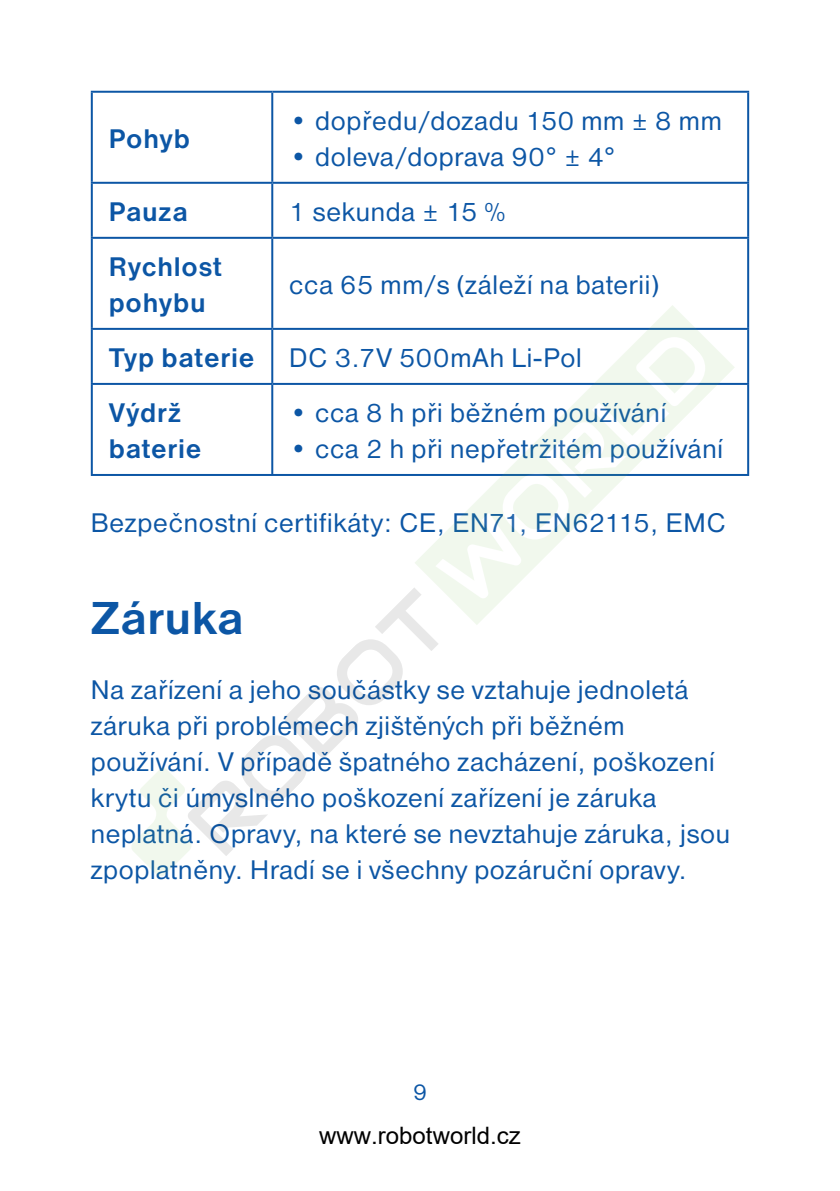
<style>
.page{position:relative;width:840px;height:1191px;background:#fff}
.page>*{position:absolute;margin:0;border:0;box-sizing:border-box;transform-origin:0 0}
.t1{font:700 48px "Nimbus San DCE";letter-spacing:.005em;color:#0c56a5}
.t2{font:28px/36px "Nimbus San DCE";letter-spacing:.025em;color:#0c56a5}
.t3{font:700 28px/36px "Nimbus San DCE";letter-spacing:.025em;color:#0c56a5}
.t4{font:24px "Arial";color:#000}
.t5{font:24px "Nimbus San DCE";color:#0c56a5}
.s1{font-weight:700}
</style>
<div class="page">
<hr style="left:91px;top:91px;width:181px;height:2px;background:#0c56a5">
<hr style="left:91px;top:93px;width:2px;height:89px;background:#0c56a5">
<hr style="left:272px;top:91px;width:476px;height:2px;background:#0c56a5">
<hr style="left:271px;top:93px;width:2px;height:89px;background:#0c56a5">
<hr style="left:746px;top:93px;width:2px;height:89px;background:#0c56a5">
<hr style="left:91px;top:182px;width:181px;height:2px;background:#0c56a5">
<hr style="left:91px;top:184px;width:2px;height:53px;background:#0c56a5">
<hr style="left:272px;top:182px;width:476px;height:2px;background:#0c56a5">
<hr style="left:271px;top:184px;width:2px;height:53px;background:#0c56a5">
<hr style="left:746px;top:184px;width:2px;height:53px;background:#0c56a5">
<hr style="left:91px;top:237px;width:181px;height:2px;background:#0c56a5">
<hr style="left:91px;top:239px;width:2px;height:89px;background:#0c56a5">
<hr style="left:272px;top:237px;width:476px;height:2px;background:#0c56a5">
<hr style="left:271px;top:239px;width:2px;height:89px;background:#0c56a5">
<hr style="left:746px;top:239px;width:2px;height:89px;background:#0c56a5">
<hr style="left:91px;top:328px;width:181px;height:2px;background:#0c56a5">
<hr style="left:91px;top:330px;width:2px;height:53px;background:#0c56a5">
<hr style="left:272px;top:328px;width:476px;height:2px;background:#0c56a5">
<hr style="left:746px;top:330px;width:2px;height:53px;background:#0c56a5">
<hr style="left:91px;top:383px;width:181px;height:2px;background:#0c56a5">
<hr style="left:91px;top:385px;width:2px;height:89px;background:#0c56a5">
<hr style="left:272px;top:383px;width:476px;height:2px;background:#0c56a5">
<hr style="left:746px;top:385px;width:2px;height:89px;background:#0c56a5">
<hr style="left:91px;top:474px;width:657px;height:2px;background:#0c56a5">
<svg style="left:651px;top:305px;width:83px;height:83px"></svg>
<svg style="left:105px;top:327px;width:609px;height:549px"></svg>
<p class="t3" style="left:109px;top:121px;width:83px">Pohyb</p>
<p class="t2" style="left:289px;top:103px;width:434px">• dopředu/dozadu 150 mm ± 8 mm</p>
<p class="t2" style="left:289px;top:139px;width:327px">• doleva/doprava 90° ± 4°</p>
<p class="t3" style="left:109px;top:194px;width:80px">Pauza</p>
<p class="t2" style="left:289px;top:194px;width:217px">1 sekunda ± 15 %</p>
<p class="t3" style="left:109px;top:249px;width:115px">Rychlost pohybu</p>
<p class="t2" style="left:289px;top:267px;width:371px">cca 65 mm/s (záleží na baterii)</p>
<p class="t2" style="left:109px;top:330px;width:474px;line-height:54.8px"><span class="s1">Typ baterie</span> DC 3.7V 500mAh Li-Pol<br><span class="s1">Výdrž</span></p>
<p class="t3" style="left:109px;top:431px;width:94px">baterie</p>
<p class="t2" style="left:289px;top:395px;width:378px">• cca 8 h při běžném používání</p>
<p class="t2" style="left:289px;top:431px;width:435px">• cca 2 h při nepřetržitém používání</p>
<p class="t2" style="left:91px;top:505px;width:636px">Bezpečnostní certifikáty: CE, EN71, EN62115, EMC</p>
<h1 class="t1" style="left:91px;top:591px;width:154px">Záruka</h1>
<p class="t2" style="left:91px;top:672px;width:640px">Na zařízení a jeho součástky se vztahuje jednoletá záruka při problémech zjištěných při běžném používání. V případě špatného zacházení, poškození krytu či úmyslného poškození zařízení je záruka neplatná. Opravy, na které se nevztahuje záruka, jsou zpoplatněny. Hradí se i všechny pozáruční opravy.</p>
<p class="t5" style="left:413px;top:1078px;width:15px">9</p>
<p class="t4" style="left:319px;top:1119px;width:203px">www.robotworld.cz</p>
</div>
